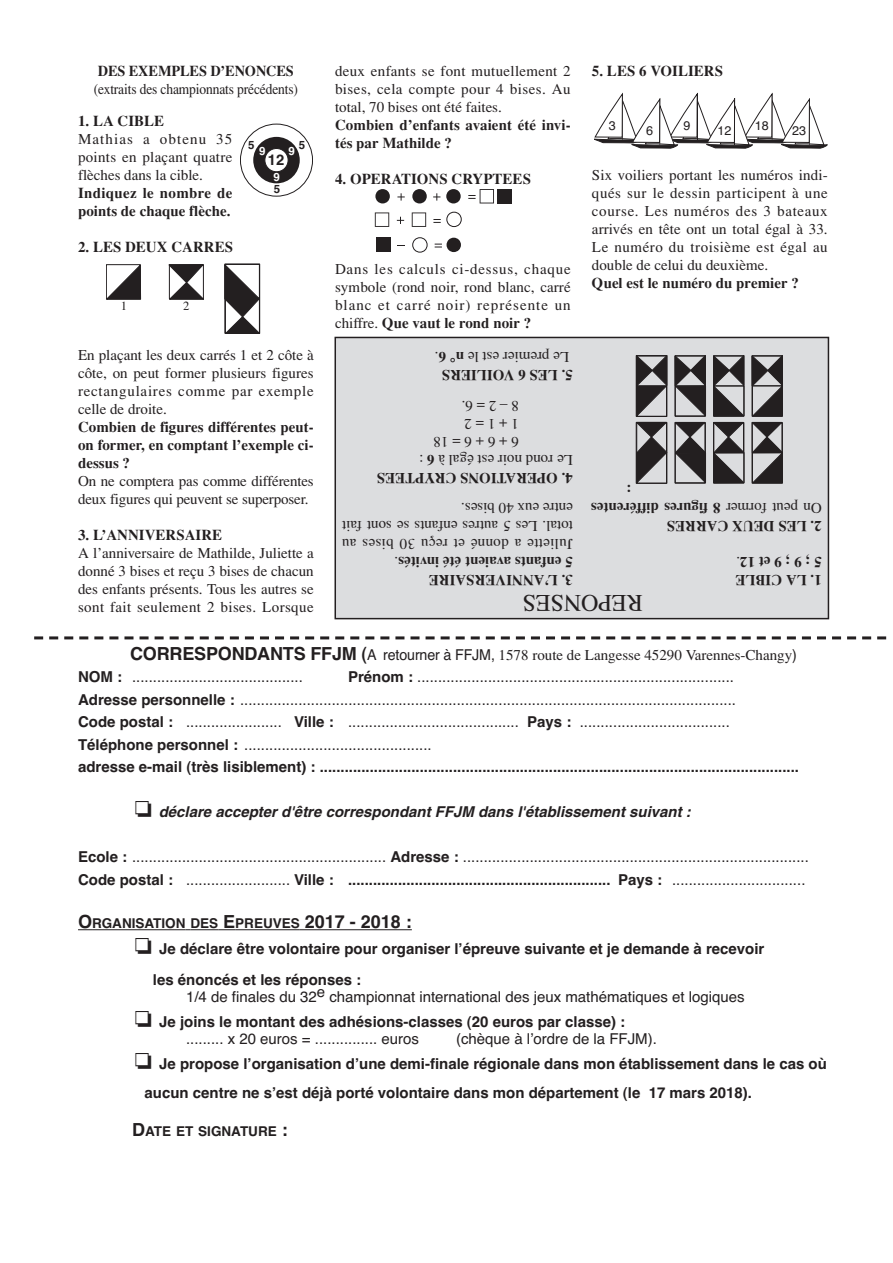
<style>
.page{position:relative;width:893px;height:1263px;background:#fff}
.page>*{position:absolute;margin:0;border:0;box-sizing:border-box;transform-origin:0 0}
.t1{font:24px "Times";color:#231f20}
.t2{font:15px/22.5px "Helvetica";color:#231f20}
.t3{font:15px/18px "Times";color:#231f20;text-align:justify}
.t4{font:700 15px/18px "Times";color:#231f20}
.t5{font:700 15px/31px "Helvetica";color:#231f20}
.t6{font:italic 700 15px "Helvetica";color:#231f20}
.t7{font:15px "Times";color:#231f20;scale:.9 1}
.t8{font:700 15px "Times";color:#231f20;scale:.96 1}
.t9{font:700 14.7px "Helvetica";color:#231f20}
.t10{font:700 13.5px "Helvetica";color:#231f20}
.t11{font:12.6px "Helvetica";color:#231f20}
.t12{font:12.6px "Times";color:#231f20}
.t13{font:700 11.55px "Helvetica";color:#231f20}
.t14{font:700 11.55px "Helvetica";color:#fff}
.s1{font-weight:700}
.s2{font-weight:400}
.s3{font-family:"Helvetica";font-weight:700;font-size:18px}
.s4{font-family:"Helvetica"}
.s5{font-size:18px}
</style>
<div class="page">
<svg style="left:78px;top:929px;width:14px;height:1px"></svg>
<hr style="left:92px;top:929px;width:94px;height:1px;background:#231f20">
<svg style="left:186px;top:929px;width:49px;height:1px"></svg>
<hr style="left:235px;top:929px;width:65px;height:1px;background:#231f20">
<hr style="left:300px;top:929px;width:112px;height:1px;background:#231f20">
<svg style="left:34px;top:636px;width:852px;height:3px"></svg>
<div style="left:335px;top:337px;width:493px;height:282px;background:#dcdddf"></div>
<div style="left:334px;top:337px;width:495px;height:282px;border:2px solid #231f20"></div>
<div style="left:240px;top:124px;width:73px;height:72px;border:1px solid #231f20;border-radius:50%"></div>
<div style="left:253px;top:137px;width:47px;height:46px;background:#231f20;border-radius:50%"></div>
<div style="left:265px;top:148px;width:23px;height:24px;background:#fff;border-radius:50%"></div>
<div style="left:265px;top:148px;width:23px;height:24px;border:1px solid #231f20;border-radius:50%"></div>
<svg style="left:638px;top:422px;width:30px;height:61px"></svg>
<div style="left:636px;top:422px;width:31px;height:62px;border:1px solid #231f20"></div>
<div style="left:752px;top:422px;width:31px;height:62px;border:1px solid #231f20"></div>
<div style="left:636px;top:355px;width:31px;height:62px;border:1px solid #231f20"></div>
<svg style="left:636px;top:355px;width:32px;height:61px"></svg>
<svg style="left:674px;top:355px;width:71px;height:129px"></svg>
<div style="left:713px;top:355px;width:31px;height:62px;border:1px solid #231f20"></div>
<svg style="left:751px;top:355px;width:32px;height:128px"></svg>
<div style="left:752px;top:355px;width:31px;height:62px;border:1px solid #231f20"></div>
<svg style="left:168px;top:264px;width:36px;height:36px"></svg>
<svg style="left:106px;top:264px;width:35px;height:36px"></svg>
<svg style="left:226px;top:265px;width:32px;height:67px"></svg>
<div style="left:224px;top:263px;width:36px;height:71px;border:1px solid #231f20"></div>
<svg style="left:375px;top:189px;width:15px;height:14px"></svg>
<svg style="left:397px;top:193px;width:8px;height:8px"></svg>
<svg style="left:412px;top:189px;width:15px;height:14px"></svg>
<svg style="left:433px;top:193px;width:7px;height:8px"></svg>
<svg style="left:446px;top:189px;width:15px;height:14px"></svg>
<svg style="left:468px;top:189px;width:26px;height:14px"></svg>
<div style="left:497px;top:189px;width:14px;height:14px;background:#231f20"></div>
<div style="left:376px;top:237px;width:14px;height:14px;background:#231f20"></div>
<svg style="left:435px;top:238px;width:26px;height:14px"></svg>
<svg style="left:412px;top:237px;width:16px;height:16px"></svg>
<svg style="left:375px;top:212px;width:14px;height:15px"></svg>
<svg style="left:397px;top:217px;width:7px;height:7px"></svg>
<svg style="left:412px;top:212px;width:14px;height:15px"></svg>
<svg style="left:433px;top:211px;width:29px;height:16px"></svg>
<svg style="left:594px;top:93px;width:233px;height:55px"></svg>
<p class="t8" style="left:98px;top:62px;width:206px">DES EXEMPLES D’ENONCES</p>
<p class="t7" style="left:94px;top:80px;width:229px">(extraits des championnats précédents)</p>
<p class="t4" style="left:78px;top:111px;width:88px">1. LA CIBLE</p>
<p class="t3" style="left:78px;top:129px;width:156px">Mathias a obtenu 35 points en plaçant quatre flèches dans la cible.</p>
<p class="t4" style="left:78px;top:183px;width:156px">Indiquez le nombre de points de chaque flèche.</p>
<p class="t4" style="left:78px;top:237px;width:156px">2. LES DEUX CARRES</p>
<p class="t13" style="left:299px;top:135px;width:8px">5</p>
<p class="t13" style="left:248px;top:135px;width:8px">5</p>
<p class="t14" style="left:259px;top:141px;width:8px">9</p>
<p class="t14" style="left:288px;top:142px;width:8px">9</p>
<p class="t9" style="left:268px;top:148px;width:18px">12</p>
<p class="t14" style="left:274px;top:168px;width:8px">9</p>
<p class="t13" style="left:274px;top:180px;width:8px">5</p>
<p class="t12" style="left:121px;top:294px;width:8px">1</p>
<p class="t12" style="left:183px;top:294px;width:8px">2</p>
<p class="t3" style="left:78px;top:345px;width:237px">En plaçant les deux carrés 1 et 2 côte à côte, on peut former plusieurs figures rectangulaires comme par exemple celle de droite.</p>
<p class="t4" style="left:78px;top:417px;width:237px;text-align:justify">Combien de figures différentes peut&shy;on former, en comptant l’exemple ci&shy;dessus ?</p>
<p class="t3" style="left:78px;top:471px;width:237px">On ne comptera pas comme différentes deux figures qui peuvent se superposer.</p>
<p class="t4" style="left:78px;top:525px;width:146px">3. L’ANNIVERSAIRE</p>
<p class="t3" style="left:78px;top:543px;width:237px">A l’anniversaire de Mathilde, Juliette a donné 3 bises et reçu 3 bises de chacun des enfants présents. Tous les autres se sont fait seulement 2 bises. Lorsque</p>
<p class="t3" style="left:335px;top:62px;width:237px">deux enfants se font mutuellement 2 bises, cela compte pour 4 bises. Au total, 70 bises ont été faites.</p>
<p class="t4" style="left:335px;top:116px;width:237px">Combien d’enfants avaient été invi&shy;tés par Mathilde ?</p>
<p class="t4" style="left:335px;top:170px;width:197px">4. OPERATIONS CRYPTEES</p>
<p class="t3" style="left:335px;top:260px;width:237px">Dans les calculs ci-dessus, chaque symbole (rond noir, rond blanc, carré blanc et carré noir) représente un chiffre. <span class="s1">Que vaut le rond noir ?</span></p>
<p class="t4" style="left:573px;top:385px;width:140px;rotate:-180deg">L. 5 E S 6 V O LI EI R S<br><span class="s2">L e merp eltserei</span> °n <span class="s2">.</span>6</p>
<p class="t3" style="left:519px;top:415px;width:59px;rotate:-180deg">8 – 2 = .6</p>
<p class="t3" style="left:519px;top:433px;width:56px;rotate:-180deg">1+1=2</p>
<p class="t3" style="left:519px;top:451px;width:87px;rotate:-180deg">6 + 6 + 6 = 81</p>
<p class="t3" style="left:573px;top:469px;width:155px;rotate:-180deg">L e dno r àl agét ser i on <span class="s1">6</span> :</p>
<p class="t4" style="left:573px;top:487px;width:197px;rotate:-180deg">O. 4 PERAT OI NS CRYPTEES</p>
<p class="t3" style="left:573px;top:589px;width:232px;text-align:left;rotate:-180deg"><span class="s1">A’ L. 3 N N VI E R AS RI E<br>5 s tnafne ététne i ava</span> . <span class="s1">sét i vni<br></span>e t t e i l uJ a énnod t e uçe r 03 ses i b ua<br>L. latot se 5 ser tua s tnafne es t nos t i af er tne xue 04 . ses ib</p>
<p class="t4" style="left:592px;top:62px;width:133px">5. LES 6 VOILIERS</p>
<p class="t11" style="left:609px;top:116px;width:9px">3</p>
<p class="t11" style="left:683px;top:116px;width:9px">9</p>
<p class="t11" style="left:755px;top:116px;width:16px">18</p>
<p class="t11" style="left:646px;top:121px;width:9px">6</p>
<p class="t11" style="left:717px;top:121px;width:16px">12</p>
<p class="t11" style="left:792px;top:121px;width:16px">23</p>
<p class="t3" style="left:592px;top:166px;width:237px">Six voiliers portant les numéros indi&shy;qués sur le dessin participent à une course. Les numéros des 3 bateaux arrivés en tête ont un total égal à 33.<br>Le numéro du troisième est égal au double de celui du deuxième.</p>
<p class="t4" style="left:592px;top:274px;width:208px">Quel est le numéro du premier ?</p>
<p class="t4" style="left:631px;top:499px;width:6px;rotate:-180deg">:</p>
<p class="t4" style="left:822px;top:517px;width:232px;rotate:-180deg"><span class="s2">O n t uep mrof re</span> 8 serugi f setneréf f id</p>
<p class="t4" style="left:822px;top:535px;width:156px;rotate:-180deg">L. 2 ES DEUX CARRES</p>
<p class="t4" style="left:822px;top:589px;width:88px;rotate:-180deg">L. 1 A C BI L E<br>5 9; 9; <span class="s2">.</span> 21t e</p>
<h1 class="t1" style="left:642px;top:617px;width:122px;rotate:-180deg">R E OP N ES S</h1>
<p class="t3" style="left:130px;top:646px;width:668px"><span class="s3">CORRESPONDANTS FFJM (</span><span class="s4">A retourner à FFJM,</span> 1578 route de Langesse 45290 Varennes-Changy<span class="s4">)</span></p>
<p class="t2" style="left:78px;top:666px;width:226px"><span class="s1">NOM :</span> .........................................</p>
<p class="t2" style="left:78px;top:666px;width:722px;text-indent:270px"><span class="s1">Prénom :</span> ............................................................................<br><span class="s1">Adresse personnelle :</span> .......................................................................................................................<br><span class="s1">Code postal :</span> ....................... <span class="s1">Ville :</span> ......................................... <span class="s1">Pays :</span> ....................................<br><span class="s1">Téléphone personnel :</span> .............................................<br><span class="s1">adresse e-mail (très lisiblement) : ...................................................................................................................</span></p>
<p class="t6" style="left:159px;top:806px;width:534px">déclare accepter d'être correspondant FFJM dans l'établissement suivant :</p>
<p class="t2" style="left:78px;top:846px;width:732px"><span class="s1">Ecole :</span> ............................................................. <span class="s1">Adresse :</span> ...................................................................................<br><span class="s1">Code postal :</span> ......................... <span class="s1">Ville : ............................................................... Pays :</span> ................................</p>
<p class="t10" style="left:78px;top:916px;width:335px"><span class="s5">O</span>RGANISATION DES <span class="s5">E</span>PREUVES <span class="s5">2017 - 2018 :</span></p>
<p class="t5" style="left:153px;top:933px;width:613px;text-indent:6px">Je déclare être volontaire pour organiser l’épreuve suivante et je demande à recevoir les énoncés et les réponses :</p>
<p class="t2" style="left:186px;top:985px;width:560px">1/4 de finales du 32e championnat international des jeux mathématiques et logiques</p>
<p class="t5" style="left:159px;top:1006px;width:467px">Je joins le montant des adhésions-classes (20 euros par classe) :</p>
<p class="t2" style="left:186px;top:1027px;width:234px">......... x 20 euros = ............... euros</p>
<p class="t2" style="left:456px;top:1027px;width:202px">(chèque à l’ordre de la FFJM).</p>
<p class="t5" style="left:145px;top:1049px;width:684px;line-height:29px;text-indent:15px">Je propose l’organisation d’une demi-finale régionale dans mon établissement dans le cas où aucun centre ne s’est déjà porté volontaire dans mon département (le 17 mars 2018).</p>
<p class="t10" style="left:132px;top:1123px;width:157px"><span class="s5">D</span>ATE ET SIGNATURE <span class="s5">:</span></p>
</div>
